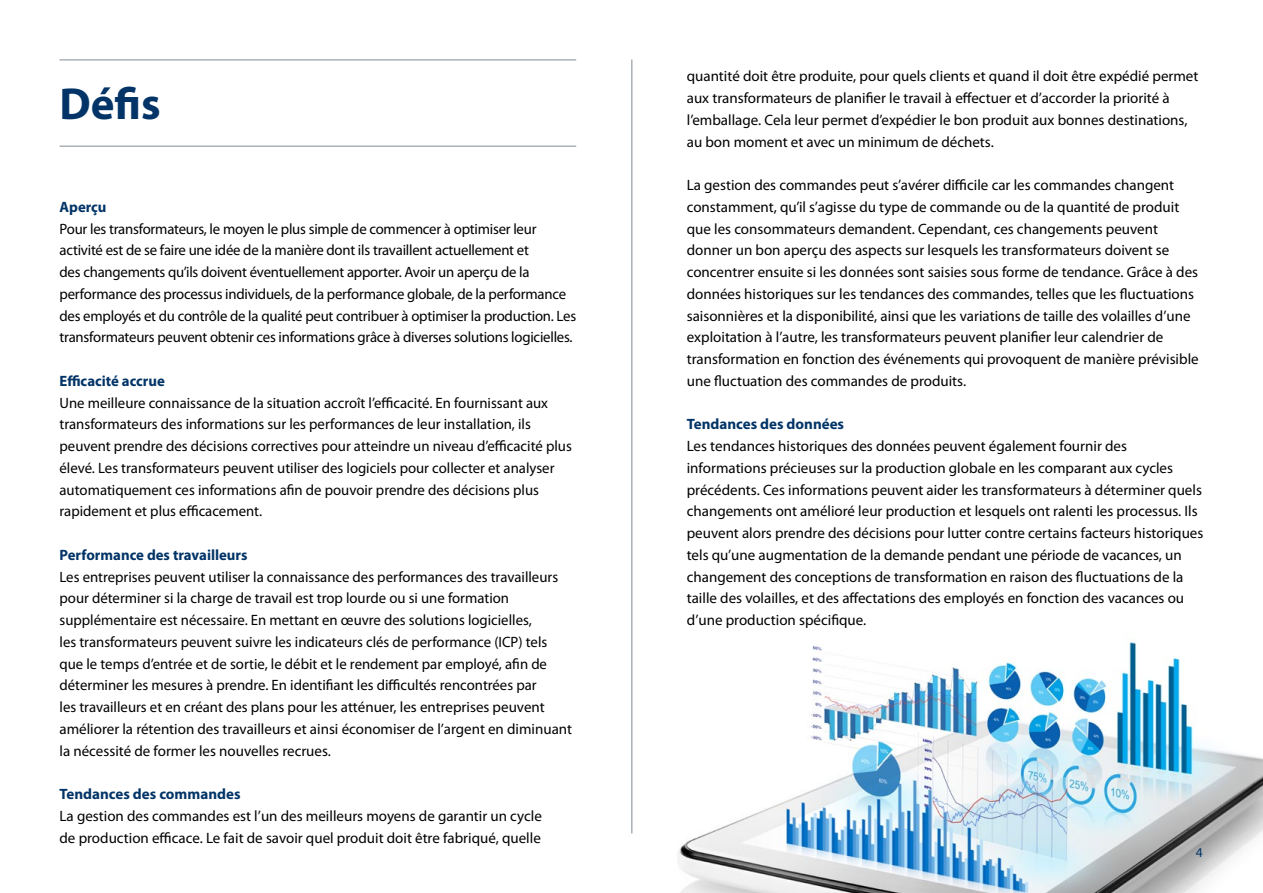
<style>
.page{position:relative;width:1263px;height:893px;background:#fff}
.page>*{position:absolute;margin:0;border:0;box-sizing:border-box;transform-origin:0 0}
.t1{font:700 45px "Myriad Pro";color:#023467}
.t2{font:15px/21.8px "Myriad Pro";color:#000}
.t3{font:700 15px "Myriad Pro";color:#023467}
.t4{font:13.5px "Myriad Pro";color:#023467}
</style>
<div class="page">
<img style="left:678px;top:642px;width:585px;height:251px">
<hr style="left:60px;top:60px;width:516px;height:1px;background:#808b94">
<hr style="left:60px;top:146px;width:516px;height:1px;background:#808b94">
<hr style="left:631px;top:60px;width:1px;height:773px;background:#808b94">
<h1 class="t1" style="left:60px;top:74px;width:103px">Défis</h1>
<p class="t3" style="left:60px;top:197px;width:49px">Aperçu</p>
<p class="t2" style="left:60px;top:217px;width:518px">Pour les transformateurs, le moyen le plus simple de commencer à optimiser leur activité est de se faire une idée de la manière dont ils travaillent actuellement et<br>des changements qu’ils doivent éventuellement apporter. Avoir un aperçu de la performance des processus individuels, de la performance globale, de la performance des employés et du contrôle de la qualité peut contribuer à optimiser la production. Les transformateurs peuvent obtenir ces informations grâce à diverses solutions logicielles.</p>
<p class="t3" style="left:60px;top:371px;width:107px">Efficacité accrue</p>
<p class="t2" style="left:60px;top:391px;width:514px">Une meilleure connaissance de la situation accroît l’efficacité. En fournissant aux transformateurs des informations sur les performances de leur installation, ils peuvent prendre des décisions correctives pour atteindre un niveau d’efficacité plus élevé. Les transformateurs peuvent utiliser des logiciels pour collecter et analyser automatiquement ces informations afin de pouvoir prendre des décisions plus rapidement et plus efficacement.</p>
<p class="t3" style="left:60px;top:545px;width:190px">Performance des travailleurs</p>
<p class="t2" style="left:60px;top:565px;width:514px">Les entreprises peuvent utiliser la connaissance des performances des travailleurs pour déterminer si la charge de travail est trop lourde ou si une formation supplémentaire est nécessaire. En mettant en œuvre des solutions logicielles,<br>les transformateurs peuvent suivre les indicateurs clés de performance (ICP) tels que le temps d’entrée et de sortie, le débit et le rendement par employé, afin de déterminer les mesures à prendre. En identifiant les difficultés rencontrées par<br>les travailleurs et en créant des plans pour les atténuer, les entreprises peuvent améliorer la rétention des travailleurs et ainsi économiser de l’argent en diminuant la nécessité de former les nouvelles recrues.</p>
<p class="t3" style="left:60px;top:784px;width:182px">Tendances des commandes</p>
<p class="t2" style="left:60px;top:805px;width:484px">La gestion des commandes est l’un des meilleurs moyens de garantir un cycle de production efficace. Le fait de savoir quel produit doit être fabriqué, quelle</p>
<p class="t2" style="left:687px;top:65px;width:513px">quantité doit être produite, pour quels clients et quand il doit être expédié permet aux transformateurs de planifier le travail à effectuer et d’accorder la priorité à l’emballage. Cela leur permet d’expédier le bon produit aux bonnes destinations, au bon moment et avec un minimum de déchets.</p>
<p class="t2" style="left:687px;top:174px;width:513px">La gestion des commandes peut s’avérer difficile car les commandes changent constamment, qu’il s’agisse du type de commande ou de la quantité de produit que les consommateurs demandent. Cependant, ces changements peuvent donner un bon aperçu des aspects sur lesquels les transformateurs doivent se concentrer ensuite si les données sont saisies sous forme de tendance. Grâce à des données historiques sur les tendances des commandes, telles que les fluctuations saisonnières et la disponibilité, ainsi que les variations de taille des volailles d’une exploitation à l’autre, les transformateurs peuvent planifier leur calendrier de transformation en fonction des événements qui provoquent de manière prévisible une fluctuation des commandes de produits.</p>
<p class="t3" style="left:687px;top:414px;width:159px">Tendances des données</p>
<p class="t2" style="left:687px;top:435px;width:518px">Les tendances historiques des données peuvent également fournir des informations précieuses sur la production globale en les comparant aux cycles précédents. Ces informations peuvent aider les transformateurs à déterminer quels changements ont amélioré leur production et lesquels ont ralenti les processus. Ils peuvent alors prendre des décisions pour lutter contre certains facteurs historiques tels qu’une augmentation de la demande pendant une période de vacances, un changement des conceptions de transformation en raison des fluctuations de la taille des volailles, et des affectations des employés en fonction des vacances ou d’une production spécifique.</p>
<p class="t4" style="left:1196px;top:844px;width:8px">4</p>
</div>
